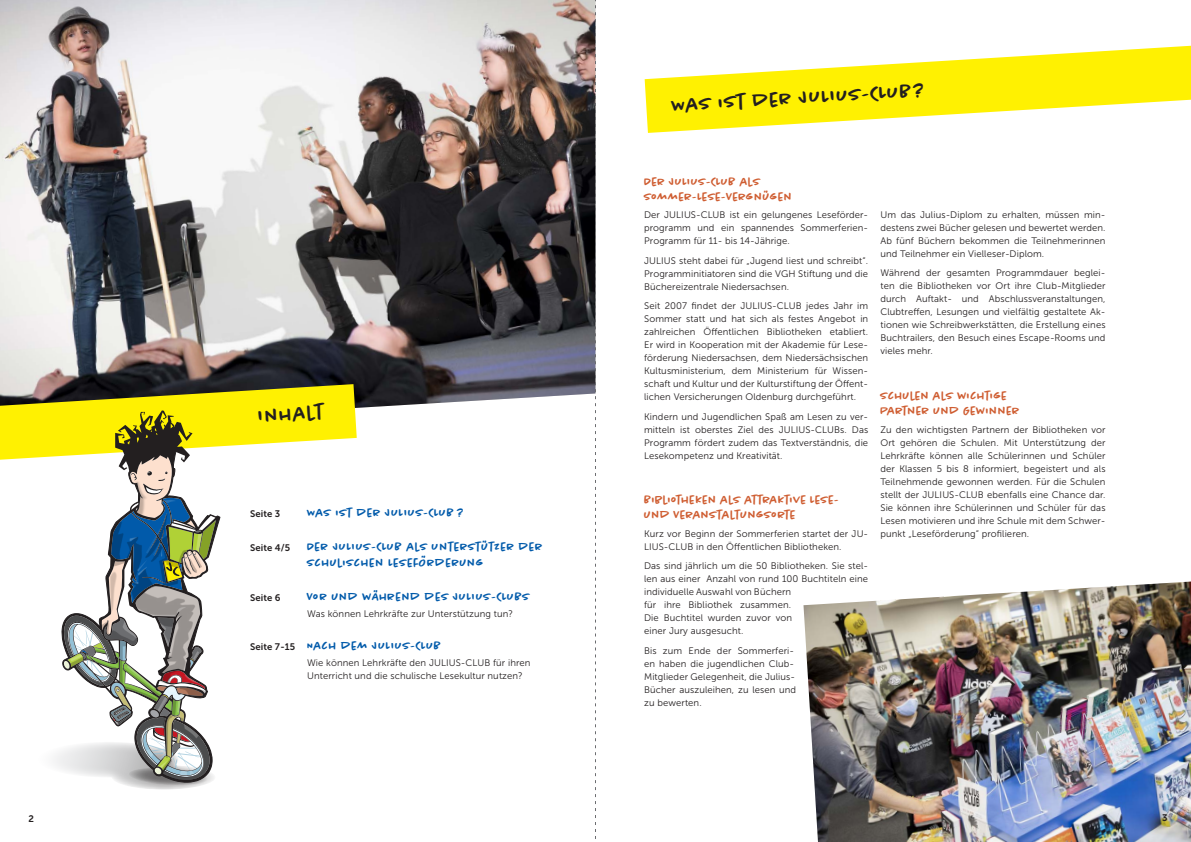
<style>
.page{position:relative;width:1191px;height:842px;background:#fff}
.page>*{position:absolute;margin:0;border:0;box-sizing:border-box;transform-origin:0 0}
.t1{font:500 20px "Chantal";color:#231f20}
.t2{font:500 12px/16px "Chantal";letter-spacing:.03em;color:#015aaa}
.t3{font:500 12px/15px "Chantal";letter-spacing:.01em;color:#cf5d31}
.t4{font:9.5px/13px "Museo Sans 300";letter-spacing:.01em;color:#231f20;text-align:justify}
.t5{font:9.5px "Museo Sans 700";letter-spacing:.01em;color:#231f20}
.s1{font-family:"Museo Sans 700";font-weight:400;font-size:9.5px;color:#231f20}
</style>
<div class="page">
<img style="left:0;top:0;width:595px;height:408px">
<svg style="left:644px;top:46px;width:547px;height:87px;fill:#fff101"></svg>
<svg style="left:0;top:384px;width:357px;height:406px"></svg>
<img style="left:803px;top:581px;width:388px;height:261px">
<svg style="left:595px;top:0;width:1px;height:839px"></svg>
<h1 class="t1" style="left:257px;top:404px;width:68px;rotate:-4deg">INHALT</h1>
<p class="t5" style="left:250px;top:509px;width:32px">Seite 3</p>
<p class="t2" style="left:307px;top:505px;width:158px">WAS IST DER JULIUS-CLUB ?</p>
<p class="t5" style="left:250px;top:542px;width:42px">Seite 4/5</p>
<p class="t2" style="left:307px;top:539px;width:237px">DER JULIUS-CLUB ALS UNTERSTÜTZER DER<br>SCHULISCHEN LESEFÖRDERUNG</p>
<p class="t5" style="left:250px;top:592px;width:32px">Seite 6</p>
<p class="t2" style="left:307px;top:588px;width:224px">VOR UND WÄHREND DES JULIUS-CLUBS</p>
<p class="t4" style="left:307px;top:607px;width:207px">Was können Lehrkräfte zur Unterstützung tun?</p>
<p class="t2" style="left:250px;top:638px;width:193px"><span class="s1">Seite 7 -15</span> NACH DEM JULIUS-CLUB</p>
<p class="t4" style="left:307px;top:656px;width:225px">Wie können Lehrkräfte den JULIUS-CLUB für ihren<br>Unterricht und die schulische Lesekultur nutzen?</p>
<h1 class="t1" style="left:671px;top:95px;width:255px;rotate:-4deg">WAS IST DER JULIUS-CLUB?</h1>
<p class="t3" style="left:644px;top:174px;width:150px">DER JULIUS-CLUB ALS<br>SOMMER-LESE-VERGNÜGEN</p>
<p class="t4" style="left:644px;top:208px;width:226px">Der JULIUS-CLUB ist ein gelungenes Leseförder&shy;programm und ein spannendes Sommerferien-Programm für 11- bis 14-Jährige.</p>
<p class="t4" style="left:644px;top:254px;width:225px">JULIUS steht dabei für „Jugend liest und schreibt“.<br>Programminitiatoren sind die VGH Stiftung und die Büchereizentrale Niedersachsen.</p>
<p class="t4" style="left:644px;top:299px;width:226px">Seit 2007 findet der JULIUS-CLUB jedes Jahr im Sommer statt und hat sich als festes Angebot in zahlreichen Öffentlichen Bibliotheken etabliert.<br>Er wird in Kooperation mit der Akademie für Lese&shy;förderung Niedersachsen, dem Niedersächsischen Kultusministerium, dem Ministerium für Wissen&shy;schaft und Kultur und der Kulturstiftung der Öffent&shy;lichen Versicherungen Oldenburg durchgeführt.</p>
<p class="t4" style="left:644px;top:410px;width:226px">Kindern und Jugendlichen Spaß am Lesen zu ver&shy;mitteln ist oberstes Ziel des JULIUS-CLUBs. Das Programm fördert zudem das Textverständnis, die Lesekompetenz und Kreativität.</p>
<p class="t3" style="left:644px;top:492px;width:197px">BIBLIOTHEKEN ALS ATTRAKTIVE LESE-<br>UND VERANSTALTUNGSORTE</p>
<p class="t4" style="left:644px;top:527px;width:226px">Kurz vor Beginn der Sommerferien startet der JU-<br>LIUS-CLUB in den Öffentlichen Bibliotheken.</p>
<p class="t4" style="left:644px;top:559px;width:225px;text-align:left">Das sind jährlich um die 50 Bibliotheken. Sie stel&shy;len aus einer Anzahl von rund 100 Buchtiteln eine individuelle Auswahl von Büchern<br>für ihre Bibliothek zusammen.<br>Die Buchtitel wurden zuvor von<br>einer Jury ausgesucht.</p>
<p class="t4" style="left:644px;top:644px;width:154px;text-align:left">Bis zum Ende der Sommerferi&shy;en haben die jugendlichen Club-<br>Mitglieder Gelegenheit, die Julius-<br>Bücher auszuleihen, zu lesen und zu bewerten.</p>
<p class="t4" style="left:880px;top:208px;width:227px">Um das Julius-Diplom zu erhalten, müssen min&shy;destens zwei Bücher gelesen und bewertet werden.<br>Ab fünf Büchern bekommen die Teilnehmerinnen und Teilnehmer ein Vielleser-Diplom.</p>
<p class="t4" style="left:880px;top:267px;width:227px">Während der gesamten Programmdauer beglei&shy;ten die Bibliotheken vor Ort ihre Club-Mitglieder durch Auftakt- und Abschlussveranstaltungen, Clubtreffen, Lesungen und vielfältig gestaltete Ak&shy;tionen wie Schreibwerkstätten, die Erstellung eines Buchtrailers, den Besuch eines Escape-Rooms und vieles mehr.</p>
<p class="t3" style="left:880px;top:388px;width:141px">SCHULEN ALS WICHTIGE<br>PARTNER UND GEWINNER</p>
<p class="t4" style="left:880px;top:423px;width:227px">Zu den wichtigsten Partnern der Bibliotheken vor Ort gehören die Schulen. Mit Unterstützung der Lehrkräfte können alle Schülerinnen und Schüler der Klassen 5 bis 8 informiert, begeistert und als Teilnehmende gewonnen werden. Für die Schulen stellt der JULIUS-CLUB ebenfalls eine Chance dar.<br>Sie können ihre Schülerinnen und Schüler für das Lesen motivieren und ihre Schule mit dem Schwer&shy;punkt „Leseförderung“ profilieren.</p>
<p class="t5" style="left:28px;top:813px;width:7px">2</p>
<p class="t5" style="left:1162px;top:813px;width:7px">3</p>
</div>
